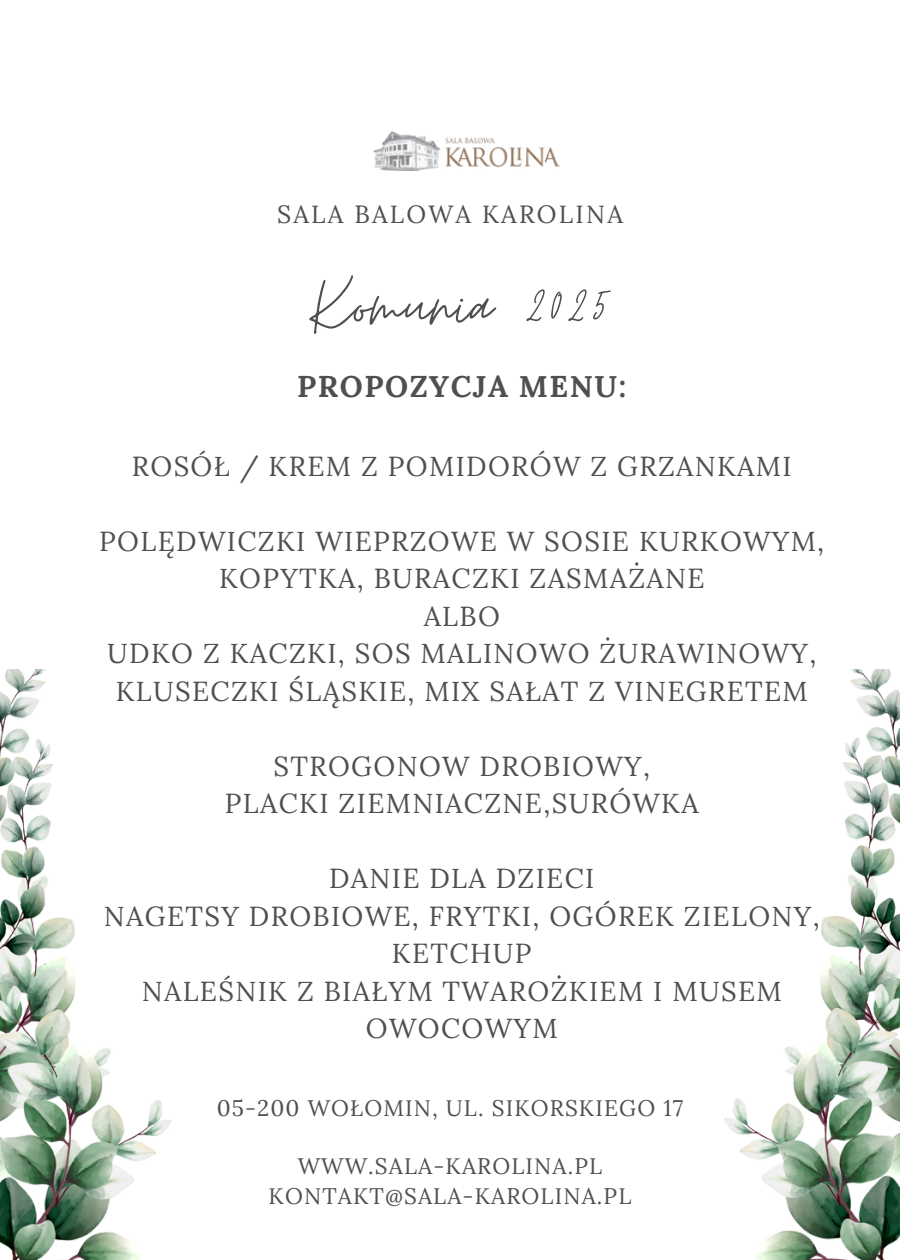
<style>
.page{position:relative;width:900px;height:1260px;background:#fff}
.page>*{position:absolute;margin:0;border:0;box-sizing:border-box;transform-origin:0 0}
.t1{font:81.5px "Moon Time";color:#514e4e}
.t2{font:700 30px "Lora";letter-spacing:.05em;color:#514e4e}
.t3{font:27.5px/37.5px "Lora";letter-spacing:.05em;color:#514e4e;text-align:center}
.t4{font:25px "Lora";letter-spacing:.09em;color:#514e4e}
.t5{font:22.5px "Lora";letter-spacing:.05em;color:#514e4e}
</style>
<div class="page">
<img style="left:373px;top:132px;width:186px;height:39px">
<img style="left:0;top:670px;width:900px;height:590px">
<h2 class="t4" style="left:277px;top:198px;width:347px">SALA BALOWA KAROLINA</h2>
<h3 class="t1" style="left:309px;top:256px;width:306px">Komunia 2025</h3>
<h3 class="t2" style="left:297px;top:367px;width:331px">PROPOZYCJA MENU:</h3>
<p class="t3" style="left:132px;top:447px;width:661px">ROSÓŁ / KREM Z POMIDORÓW Z GRZANKAMI</p>
<p class="t3" style="left:99px;top:522px;width:727px">POLĘDWICZKI WIEPRZOWE W SOSIE KURKOWYM,<br>KOPYTKA, BURACZKI ZASMAŻANE<br>ALBO<br>UDKO Z KACZKI, SOS MALINOWO ŻURAWINOWY,<br>KLUSECZKI ŚLĄSKIE, MIX SAŁAT Z VINEGRETEM</p>
<p class="t3" style="left:225px;top:747px;width:475px">STROGONOW DROBIOWY,<br>PLACKI ZIEMNIACZNE,SURÓWKA</p>
<p class="t3" style="left:104px;top:859px;width:717px">DANIE DLA DZIECI<br>NAGETSY DROBIOWE, FRYTKI, OGÓREK ZIELONY,<br>KETCHUP<br>NALEŚNIK Z BIAŁYM TWAROŻKIEM I MUSEM<br>OWOCOWYM</p>
<h1 class="t5" style="left:217px;top:1093px;width:468px">05-200 WOŁOMIN, UL. SIKORSKIEGO 17</h1>
<h3 class="t5" style="left:298px;top:1151px;width:306px">WWW.SALA-KAROLINA.PL</h3>
<h3 class="t5" style="left:269px;top:1181px;width:364px">KONTAKT@SALA-KAROLINA.PL</h3>
</div>
